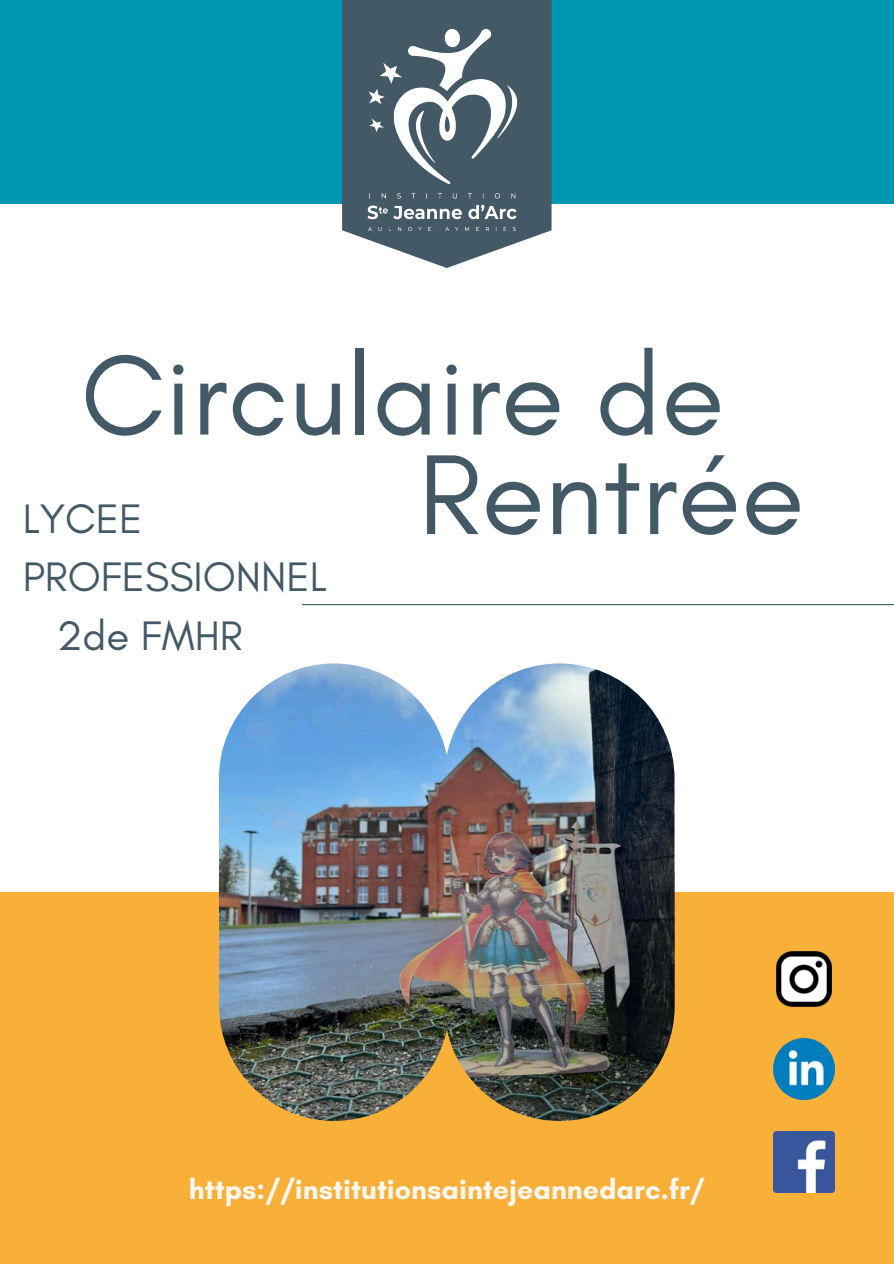
<style>
.page{position:relative;width:894px;height:1264px;background:#fff}
.page>*{position:absolute;margin:0;border:0;box-sizing:border-box;transform-origin:0 0}
.t1{font:115.65px "Glacial Indifference";color:#435966}
.t2{font:42px/58.5px "Glacial Indifference";color:#435966}
.t3{font:700 28.5px "Glacial Indifference";color:#fdf7f0}
</style>
<div class="page">
<div style="left:0;top:892px;width:893px;height:371px;background:#f9b038"></div>
<img style="left:219px;top:663px;width:455px;height:457px">
<div style="left:0;top:0;width:893px;height:203px;background:#0097b2"></div>
<hr style="left:302px;top:604px;width:591px;height:1px;background:#435966">
<svg style="left:342px;top:0;width:209px;height:268px;fill:#435966"></svg>
<img style="left:362px;top:24px;width:160px;height:211px">
<img style="left:773px;top:1038px;width:61px;height:61px">
<img style="left:773px;top:1131px;width:61px;height:61px">
<img style="left:776px;top:951px;width:55px;height:55px">
<p class="t1" style="left:81px;top:324px;width:645px">Circulaire de</p>
<h2 class="t2" style="left:23px;top:488px;width:121px">LYCEE</h2>
<h2 class="t2" style="left:57px;top:547px;width:271px;text-indent:-34px">PROFESSIONNEL<br>2de FMHR</h2>
<p class="t1" style="left:418px;top:424px;width:387px">Rentrée</p>
<p class="t3" style="left:189px;top:1172px;width:517px">https://institutionsaintejeannedarc.fr/</p>
</div>
